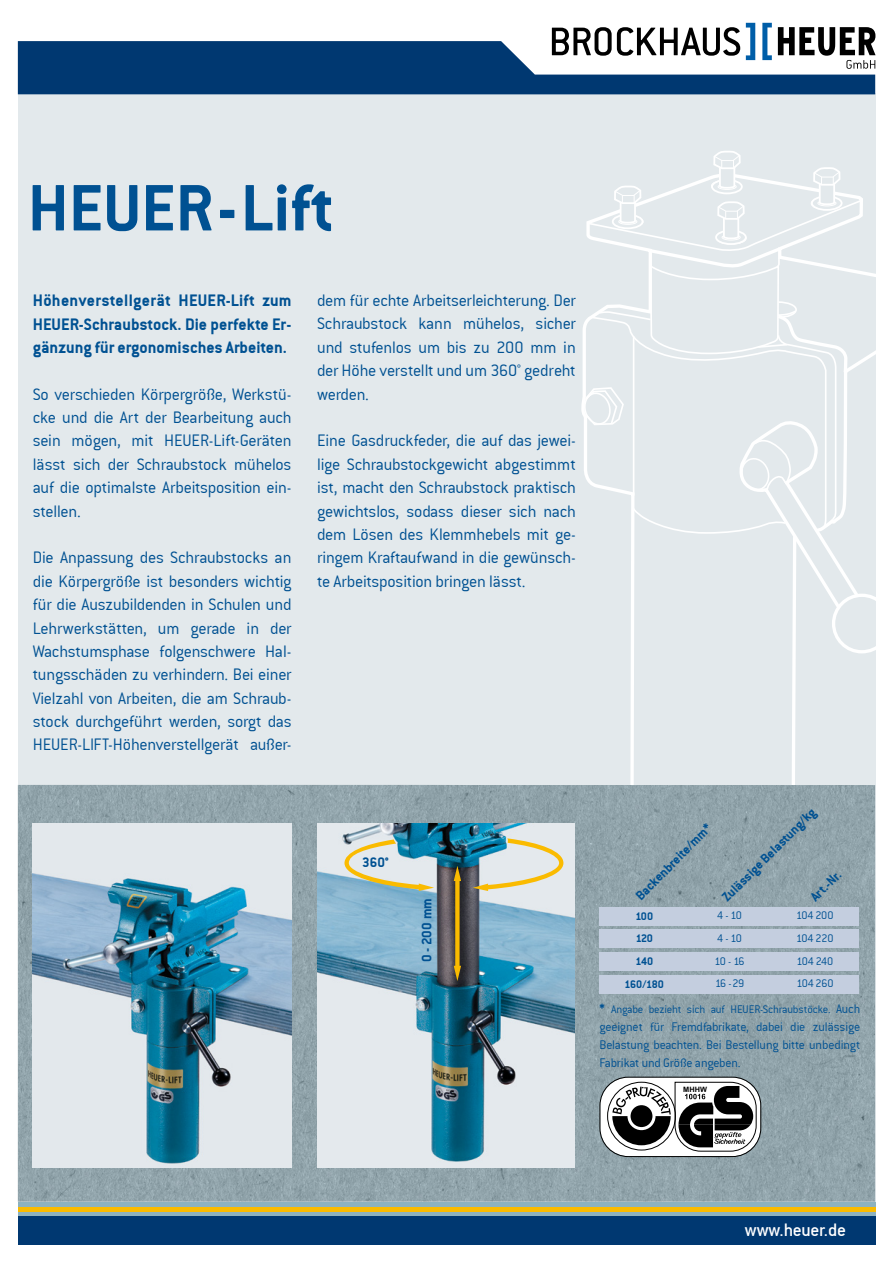
<style>
.page{position:relative;width:893px;height:1263px;background:#fff}
.page>*{position:absolute;margin:0;border:0;box-sizing:border-box;transform-origin:0 0}
.t1{font:72px "Conduit ITCTT Bold";color:#005192}
.t2{font:19.5px "Conduit Md ITCTT Medium";letter-spacing:-.015em;color:#fff}
.t3{font:18px/23.4px "Conduit ITCTT Light";letter-spacing:-.015em;color:#005192;text-align:justify}
.t4{font:18px/23.4px "Conduit ITCTT Bold";color:#005192;text-align:justify}
.t5{font:15px "Conduit ITCTT Bold";color:#005192}
.t6{font:14.1px "Conduit ITCTT Bold";color:#005192}
.t7{font:13.5px/18px "Conduit ITCTT Light";letter-spacing:-.015em;color:#005192;text-align:justify}
.t8{font:12px/25.7px "Conduit ITCTT Light";letter-spacing:-.015em;color:#005192}
.t9{font:12px "Conduit ITCTT Bold";letter-spacing:-.03em;color:#005192}
.t10{font:700 7.35px "Arial";color:#000}
.s1{font-family:"Conduit ITCTT Bold";font-size:13.5px}
.s2{font-size:13.5px}
</style>
<div class="page">
<div style="left:18px;top:1215px;width:857px;height:30px;background:#003871"></div>
<div style="left:18px;top:1198px;width:857px;height:17px;background:#8db2bf"></div>
<hr style="left:18px;top:1208px;width:857px;height:4px;background:#fabb00">
<div style="left:18px;top:93px;width:857px;height:1108px;background:#e3e9ec"></div>
<svg style="left:581px;top:271px;width:294px;height:514px"></svg>
<svg style="left:591px;top:285px;width:284px;height:245px"></svg>
<svg style="left:631px;top:422px;width:244px;height:231px"></svg>
<svg style="left:583px;top:222px;width:259px;height:275px"></svg>
<svg style="left:583px;top:386px;width:42px;height:41px"></svg>
<svg style="left:587px;top:151px;width:276px;height:225px"></svg>
<img style="left:18px;top:785px;width:857px;height:417px">
<img style="left:33px;top:823px;width:259px;height:344px">
<img style="left:317px;top:823px;width:257px;height:344px">
<svg style="left:454px;top:866px;width:7px;height:115px"></svg>
<svg style="left:473px;top:838px;width:90px;height:53px"></svg>
<svg style="left:344px;top:839px;width:90px;height:52px"></svg>
<div style="left:600px;top:907px;width:259px;height:18px;background:#c4cedf"></div>
<div style="left:600px;top:930px;width:259px;height:18px;background:#c4cedf"></div>
<div style="left:600px;top:952px;width:259px;height:19px;background:#c4cedf"></div>
<div style="left:600px;top:975px;width:259px;height:18px;background:#c4cedf"></div>
<svg style="left:599px;top:1076px;width:162px;height:81px;background:#949696"></svg>
<svg style="left:18px;top:41px;width:857px;height:53px;background:#275687"></svg>
<svg style="left:552px;top:27px;width:188px;height:29px"></svg>
<svg style="left:778px;top:27px;width:97px;height:42px"></svg>
<svg style="left:762px;top:23px;width:10px;height:37px"></svg>
<svg style="left:746px;top:23px;width:9px;height:37px"></svg>
<h1 class="t1" style="left:28px;top:166px;width:308px">HEUER-Lift</h1>
<p class="t4" style="left:33px;top:288px;width:260px">Höhenverstellgerät HEUER-Lift zum HEUER-Schraubstock. Die perfekte Er&shy;gänzung für ergonomisches Arbeiten.</p>
<p class="t3" style="left:33px;top:382px;width:260px">So verschieden Körpergröße, Werkstü&shy;cke und die Art der Bearbeitung auch sein mögen, mit HEUER-Lift-Geräten lässt sich der Schraubstock mühelos auf die optimalste Arbeitsposition ein&shy;stellen.</p>
<p class="t3" style="left:33px;top:546px;width:260px">Die Anpassung des Schraubstocks an die Körpergröße ist besonders wichtig für die Auszubildenden in Schulen und Lehrwerkstätten, um gerade in der Wachstumsphase folgenschwere Hal&shy;tungsschäden zu verhindern. Bei einer Vielzahl von Arbeiten, die am Schraub&shy;stock durchgeführt werden, sorgt das HEUER-LIFT-Höhenverstellgerät außer-</p>
<p class="t3" style="left:317px;top:289px;width:260px">dem für echte Arbeitserleichterung. Der Schraubstock kann mühelos, sicher und stufenlos um bis zu 200 mm in der Höhe verstellt und um 360° gedreht werden.</p>
<p class="t3" style="left:317px;top:429px;width:260px">Eine Gasdruckfeder, die auf das jewei&shy;lige Schraubstockgewicht abgestimmt ist, macht den Schraubstock praktisch gewichtslos, sodass dieser sich nach dem Lösen des Klemmhebels mit ge&shy;ringem Kraftaufwand in die gewünsch&shy;te Arbeitsposition bringen lässt.</p>
<p class="t5" style="left:362px;top:853px;width:28px">360°</p>
<p class="t5" style="left:418px;top:962px;width:65px;rotate:-90deg">0 - 200 mm</p>
<p class="t6" style="left:632px;top:892px;width:103px;rotate:-45deg">Backenbreite/mm*</p>
<p class="t6" style="left:719px;top:893px;width:128px;rotate:-45deg">Zulässige Belastung/kg</p>
<p class="t6" style="left:807px;top:893px;width:39px;rotate:-45deg">Art.-Nr.</p>
<p class="t9" style="left:635px;top:909px;width:19px">100</p>
<p class="t8" style="left:717px;top:902px;width:26px">4 - 10</p>
<p class="t8" style="left:796px;top:902px;width:39px">104 200</p>
<p class="t9" style="left:636px;top:931px;width:19px">120</p>
<p class="t8" style="left:717px;top:925px;width:26px">4 - 10</p>
<p class="t8" style="left:796px;top:925px;width:39px">104 220</p>
<p class="t9" style="left:635px;top:954px;width:19px">140</p>
<p class="t8" style="left:715px;top:948px;width:32px">10 - 16</p>
<p class="t8" style="left:796px;top:948px;width:38px">104 240</p>
<p class="t9" style="left:625px;top:977px;width:41px">160/180</p>
<p class="t8" style="left:715px;top:971px;width:31px">16 -29</p>
<p class="t8" style="left:600px;top:971px;width:262px;text-indent:197px">104 260<br><span class="s1">*</span> Angabe bezieht sich auf HEUER-Schraubstöcke. <span class="s2">Auch</span></p>
<p class="t7" style="left:600px;top:1018px;width:262px">geeignet für Fremdfabrikate, dabei die zulässige Belastung beachten. Bei Bestellung bitte unbedingt Fabrikat und Größe angeben.</p>
<p class="t10" style="left:683px;top:1084px;width:25px">MHHW</p>
<p class="t2" style="left:745px;top:1219px;width:103px">www.heuer.de</p>
</div>
